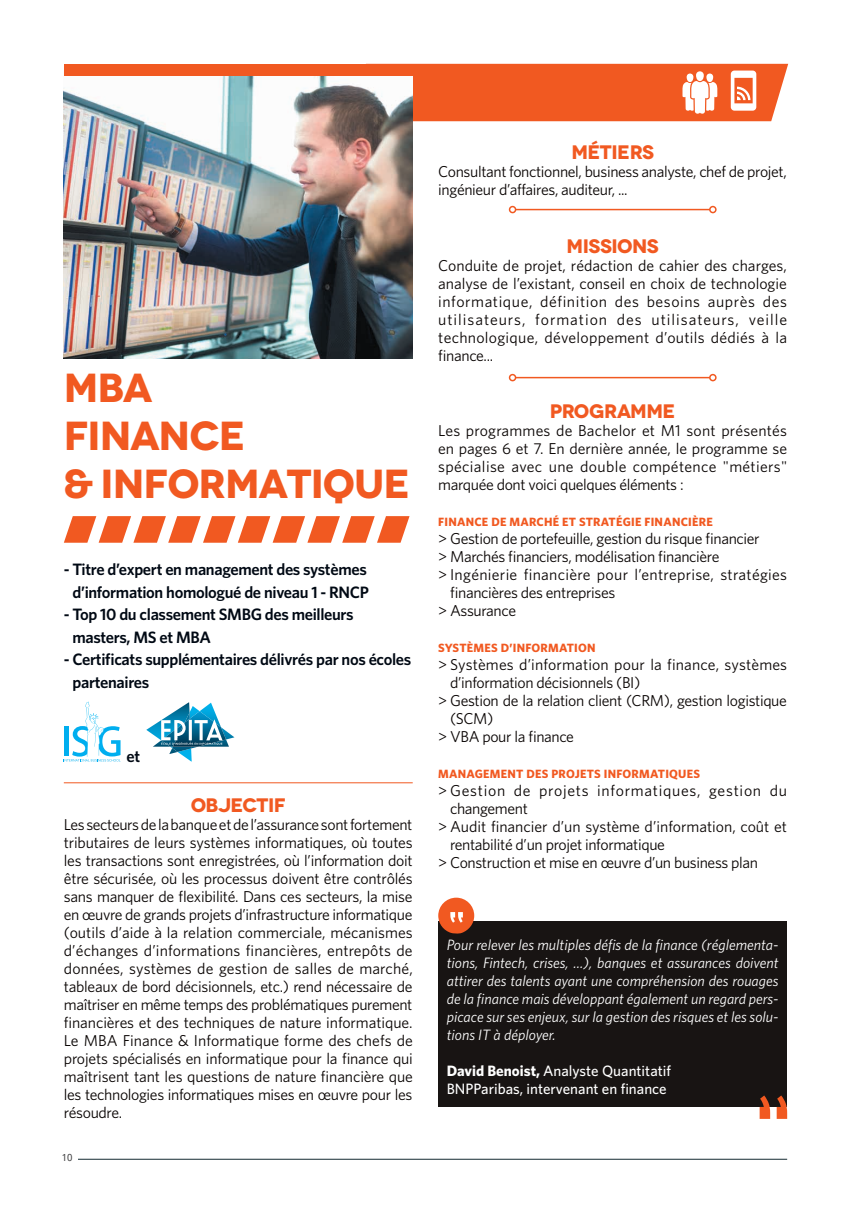
<style>
.page{position:relative;width:851px;height:1221px;background:#fff}
.page>*{position:absolute;margin:0;border:0;box-sizing:border-box;transform-origin:0 0}
.t1{font:700 40.5px/48px "Novecentowide";letter-spacing:-.025em;color:#f15921}
.t2{font:700 19.5px "Novecentowide";letter-spacing:-.025em;color:#f15921}
.t3{font:600 16.5px/22.5px "Whitney HTF";letter-spacing:-.02em;color:#000914}
.t4{font:15.75px/18px "Whitney HTF";letter-spacing:-.025em;color:#080302;text-align:justify}
.t5{font:15.75px "Whitney HTF";letter-spacing:.02em;color:#080302}
.t6{font:15.75px "Whitney HTF";color:#080302}
.t7{font:15.75px "Whitney HTF";letter-spacing:.01em;color:#080302}
.t8{font:15.75px "Whitney HTF";letter-spacing:.045em;color:#080302}
.t9{font:italic 15px/18px "Whitney HTF";color:#fff;text-align:justify}
.t10{font:500 15px/18px "Whitney HTF";color:#fff}
.t11{font:700 12px "Whitney HTF";letter-spacing:.02em;color:#f15921}
.t12{font:9.75px "Droid Sans";color:#3e3e3f}
.s1{font-weight:700}
</style>
<div class="page">
<hr style="left:69px;top:1158px;width:718px;height:1px;background:#152931">
<div style="left:57px;top:1153px;width:20px;height:11px;background:#fff"></div>
<img style="left:64px;top:75px;width:348px;height:284px">
<svg style="left:64px;top:516px;width:345px;height:26px"></svg>
<svg style="left:64px;top:701px;width:56px;height:60px"></svg>
<svg style="left:146px;top:702px;width:88px;height:59px"></svg>
<div style="left:64px;top:64px;width:358px;height:11px;background:#f15921"></div>
<svg style="left:366px;top:64px;width:422px;height:57px"></svg>
<div style="left:438px;top:921px;width:349px;height:185px;background:#181413"></div>
<svg style="left:759px;top:1095px;width:28px;height:23px"></svg>
<svg style="left:438px;top:897px;width:36px;height:37px"></svg>
<hr style="left:64px;top:782px;width:348px;height:1px;background:#f15921">
<hr style="left:515px;top:209px;width:194px;height:1px;background:#f15921">
<div style="left:508px;top:206px;width:8px;height:7px;border:2px solid #f15921;border-radius:50%"></div>
<div style="left:709px;top:206px;width:7px;height:7px;border:2px solid #f15921;border-radius:50%"></div>
<hr style="left:515px;top:377px;width:194px;height:1px;background:#f15921">
<div style="left:508px;top:374px;width:8px;height:7px;border:2px solid #f15921;border-radius:50%"></div>
<div style="left:709px;top:374px;width:7px;height:7px;border:2px solid #f15921;border-radius:50%"></div>
<h1 class="t1" style="left:64px;top:364px;width:348px">MBA<br>FINANCE<br>&amp; INFORMATIQUE</h1>
<p class="t3" style="left:64px;top:558px;width:307px;text-align:center">- Titre d’expert en management des systèmes d’information homologué de niveau 1 - RNCP</p>
<p class="t3" style="left:72px;top:603px;width:282px;text-indent:-9px">- Top 10 du classement SMBG des meilleurs masters, MS et MBA</p>
<p class="t3" style="left:72px;top:648px;width:340px;text-indent:-9px">- Certificats supplémentaires délivrés par nos écoles partenaires</p>
<p class="t3" style="left:126px;top:744px;width:15px">et</p>
<p class="t2" style="left:191px;top:793px;width:97px">OBJECTIF</p>
<p class="t4" style="left:64px;top:815px;width:350px">Les secteurs de la banque et de l’assurance sont fortement tributaires de leurs systèmes informatiques, où toutes les transactions sont enregistrées, où l’information doit être sécurisée, où les processus doivent être contrôlés sans manquer de flexibilité. Dans ces secteurs, la mise en œuvre de grands projets d’infrastructure informatique (outils d’aide à la relation commerciale, mécanismes d’échanges d’informations financières, entrepôts de données, systèmes de gestion de salles de marché, tableaux de bord décisionnels, etc.) rend nécessaire de maîtriser en même temps des problématiques purement financières et des techniques de nature informatique.<br>Le MBA Finance &amp; Informatique forme des chefs de projets spécialisés en informatique pour la finance qui maîtrisent tant les questions de nature financière que les technologies informatiques mises en œuvre pour les résoudre.</p>
<p class="t12" style="left:62px;top:1151px;width:12px">10</p>
<p class="t2" style="left:571px;top:139px;width:84px">MÉTIERS</p>
<p class="t4" style="left:438px;top:162px;width:350px">Consultant fonctionnel, business analyste, chef de projet, ingénieur d’affaires, auditeur, ...</p>
<p class="t2" style="left:566px;top:234px;width:94px">MISSIONS</p>
<p class="t4" style="left:438px;top:256px;width:350px">Conduite de projet, rédaction de cahier des charges, analyse de l’existant, conseil en choix de technologie informatique, définition des besoins auprès des utilisateurs, formation des utilisateurs, veille technologique, développement d’outils dédiés à la finance...</p>
<p class="t2" style="left:550px;top:399px;width:127px">PROGRAMME</p>
<p class="t4" style="left:438px;top:421px;width:350px">Les programmes de Bachelor et M1 sont présentés en pages 6 et 7. En dernière année, le programme se spécialise avec une double compétence "métiers" marquée dont voici quelques éléments :</p>
<p class="t11" style="left:438px;top:515px;width:276px">FINANCE DE MARCHÉ ET STRATÉGIE FINANCIÈRE</p>
<p class="t4" style="left:438px;top:529px;width:323px">&gt; Gestion de portefeuille, gestion du risque financier</p>
<p class="t4" style="left:438px;top:547px;width:282px">&gt; Marchés financiers, modélisation financière</p>
<p class="t5" style="left:438px;top:565px;width:350px">&gt; Ingénierie financière pour l’entreprise, stratégies</p>
<p class="t4" style="left:450px;top:583px;width:167px">financières des entreprises</p>
<p class="t4" style="left:438px;top:601px;width:79px">&gt; Assurance</p>
<p class="t11" style="left:438px;top:641px;width:159px">SYSTÈMES D’INFORMATION</p>
<p class="t7" style="left:438px;top:655px;width:350px">&gt; Systèmes d’information pour la finance, systèmes</p>
<p class="t4" style="left:450px;top:673px;width:192px">d’information décisionnels (BI)</p>
<p class="t4" style="left:438px;top:691px;width:350px">&gt; Gestion de la relation client (CRM), gestion logistique</p>
<p class="t4" style="left:450px;top:709px;width:45px">(SCM)</p>
<p class="t4" style="left:438px;top:727px;width:137px">&gt; VBA pour la finance</p>
<p class="t11" style="left:438px;top:767px;width:263px">MANAGEMENT DES PROJETS INFORMATIQUES</p>
<p class="t8" style="left:438px;top:781px;width:350px">&gt; Gestion de projets informatiques, gestion du</p>
<p class="t4" style="left:450px;top:799px;width:79px">changement</p>
<p class="t6" style="left:438px;top:817px;width:350px">&gt; Audit financier d’un système d’information, coût et</p>
<p class="t4" style="left:450px;top:835px;width:216px">rentabilité d’un projet informatique</p>
<p class="t4" style="left:438px;top:853px;width:321px">&gt; Construction et mise en œuvre d’un business plan</p>
<p class="t9" style="left:446px;top:935px;width:333px">Pour relever les multiples défis de la finance (réglementa&shy;tions, Fintech, crises, ...), banques et assurances doivent attirer des talents ayant une compréhension des rouages de la finance mais développant également un regard pers&shy;picace sur ses enjeux, sur la gestion des risques et les solu&shy;tions IT à déployer.</p>
<p class="t10" style="left:446px;top:1061px;width:226px"><span class="s1">David Benoist,</span> Analyste Quantitatif<br>BNPParibas, intervenant en finance</p>
</div>
